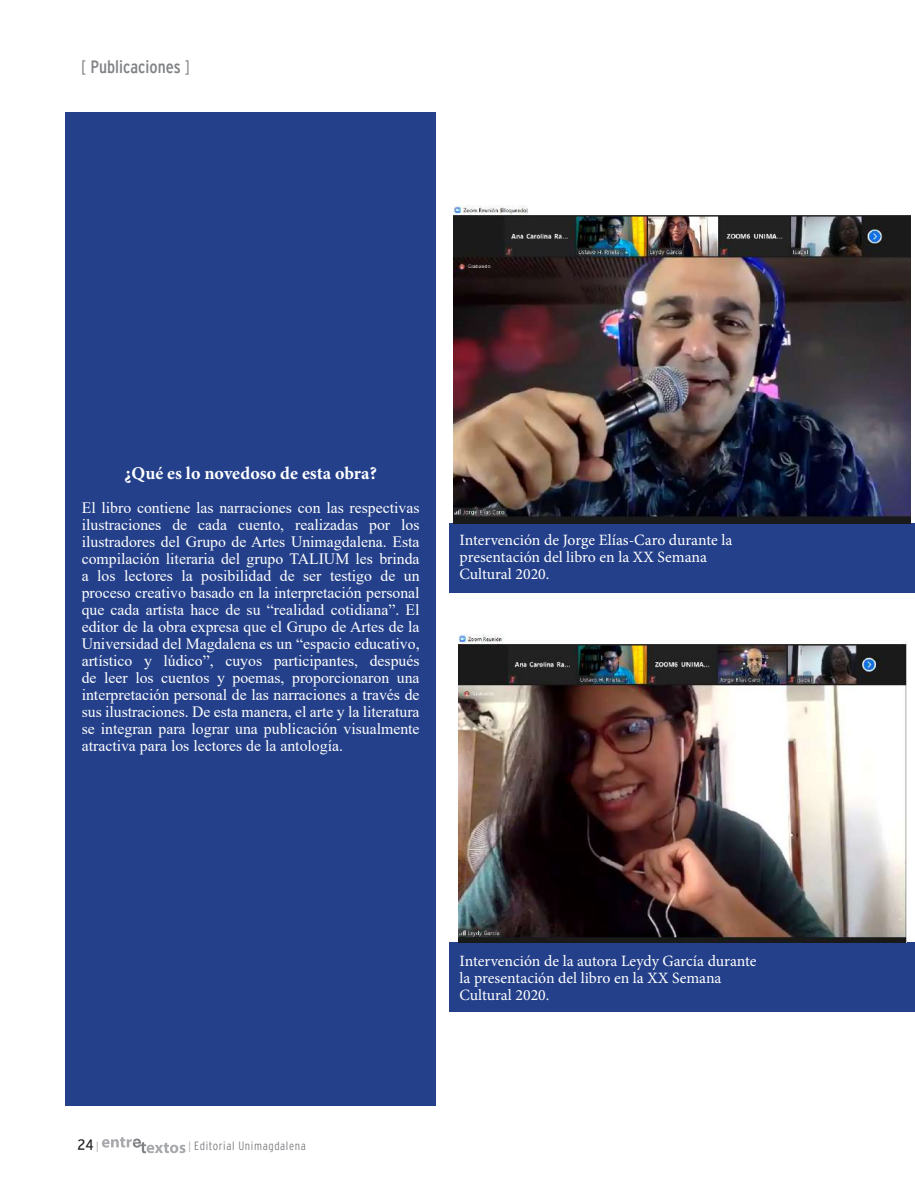
<style>
.page{position:relative;width:915px;height:1191px;background:#fff}
.page>*{position:absolute;margin:0;border:0;box-sizing:border-box;transform-origin:0 0}
.t1{font:700 18px "Minion Pro";color:#fff}
.t2{font:18px "Interstate Cond Mono";color:#808285}
.t3{font:15.75px/17px "Times New Roman";color:#fff;text-align:justify}
.t4{font:15.75px/17px "Minion Pro";color:#fff}
.t5{font:15px "Interstate Cond Mono";color:#231f20}
.t6{font:300 condensed 12px "Interstate";letter-spacing:.05em;color:#808285}
.s1{font-family:"Interstate";font-weight:300;font-stretch:condensed}
.s2{font-family:"Interstate Mono Lgt";font-size:10.5px;color:#a8a9ad}
.s3{font-family:"Interstate Mono Lgt";font-weight:400;font-stretch:normal;font-size:10.5px;color:#a8a9ad}
</style>
<div class="page">
<svg style="left:102px;top:1137px;width:83px;height:16px"></svg>
<div style="left:65px;top:112px;width:371px;height:993px;background:#24408a"></div>
<div style="left:449px;top:523px;width:465px;height:69px;background:#24408a"></div>
<div style="left:449px;top:942px;width:465px;height:70px;background:#24408a"></div>
<img style="left:453px;top:205px;width:457px;height:318px">
<img style="left:458px;top:634px;width:448px;height:308px">
<p class="t2" style="left:81px;top:57px;width:110px"><span class="s1">[</span> Publicaciones <span class="s1">]</span></p>
<p class="t1" style="left:124px;top:461px;width:254px">¿Qué es lo novedoso de esta obra?</p>
<p class="t3" style="left:82px;top:499px;width:339px">El libro contiene las narraciones con las respectivas ilustraciones de cada cuento, realizadas por los ilustradores del Grupo de Artes Unimagdalena. Esta compilación literaria del grupo TALIUM les brinda a los lectores la posibilidad de ser testigo de un proceso creativo basado en la interpretación personal que cada artista hace de su “realidad cotidiana”. El editor de la obra expresa que el Grupo de Artes de la Universidad del Magdalena es un “espacio educativo, artístico y lúdico”, cuyos participantes, después de leer los cuentos y poemas, proporcionaron una interpretación personal de las narraciones a través de sus ilustraciones. De esta manera, el arte y la literatura se integran para lograr una publicación visualmente atractiva para los lectores de la antología.</p>
<p class="t4" style="left:459px;top:532px;width:274px">Intervención de Jorge Elías-Caro durante la presentación del libro en la XX Semana<br>Cultural 2020.</p>
<p class="t5" style="left:77px;top:1136px;width:23px">24<span class="s2">|</span></p>
<p class="t6" style="left:188px;top:1139px;width:119px"><span class="s3">|</span> Editorial Unimagdalena</p>
<p class="t4" style="left:459px;top:952px;width:298px">Intervención de la autora Leydy García durante la presentación del libro en la XX Semana<br>Cultural 2020.</p>
</div>
